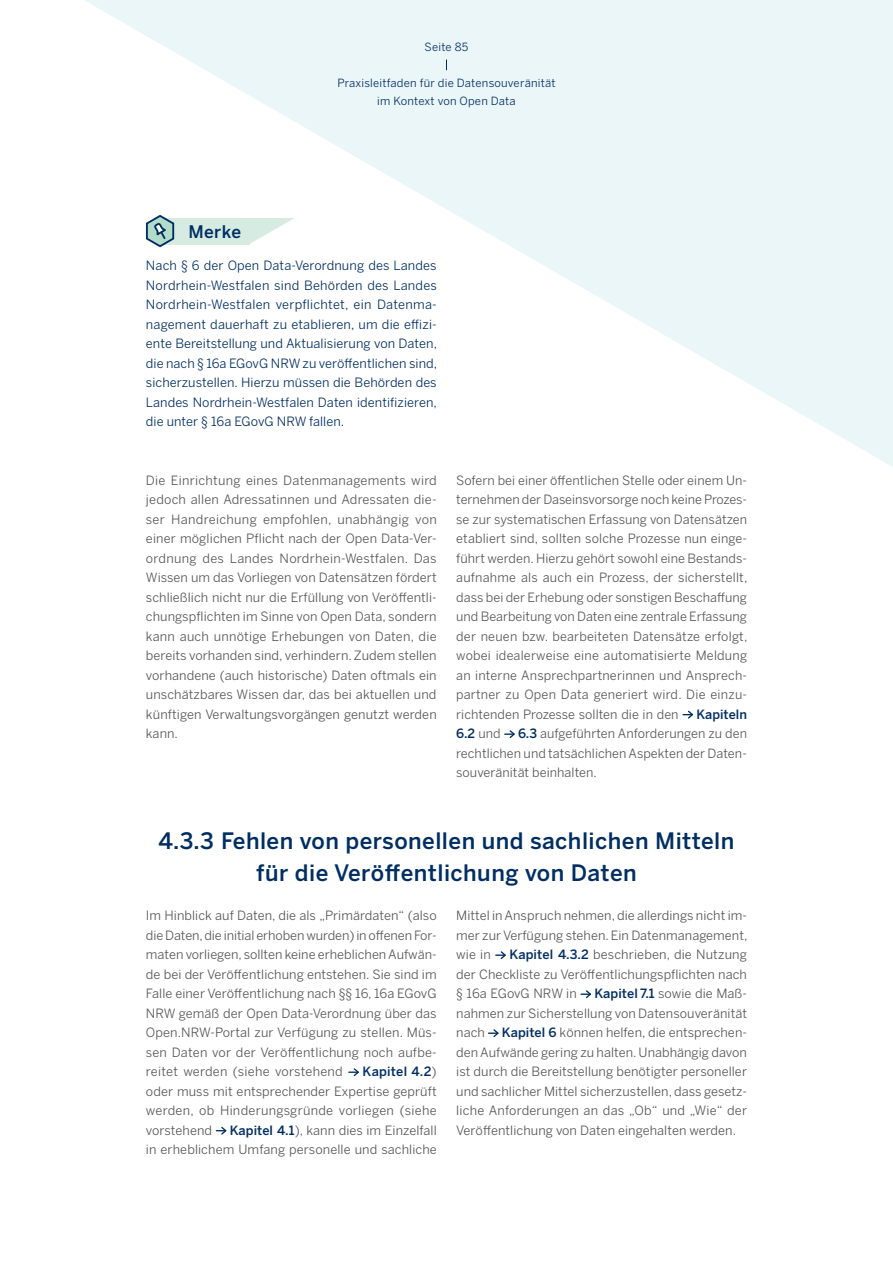
<style>
.page{position:relative;width:893px;height:1263px;background:#fff}
.page>*{position:absolute;margin:0;border:0;box-sizing:border-box;transform-origin:0 0}
._1_1_1_H3_15_21_IHV{font:500 22.5px/32.5px "Benton Sans";letter-spacing:.02em;color:#002e63;text-align:center}
.Merke_Hinweis_Headli{font:500 17.25px "Benton Sans";letter-spacing:.02em;color:#002e63}
.Copytext_8_5_13_s{font:12.75px/19.5px "Benton Sans";letter-spacing:.005em;color:#565656;text-align:justify}
.Copytext_8_5_13_b{font:12.75px/19.5px "Benton Sans";letter-spacing:.005em;color:#002e63;text-align:justify}
.Copytext_8_5_13_s-2{font:500 12.75px "Benton Sans";letter-spacing:.005em;color:#002e63}
.t1{font:11.25px/18px "Benton Sans";letter-spacing:.02em;color:#002e63;text-align:center}
.s1{font-weight:500;color:#002e63}
.s2{font-weight:400;color:#565656}
</style>
<div class="page">
<svg style="left:85px;top:0;width:808px;height:467px;fill:#ebf6f8"></svg>
<svg style="left:683px;top:710px;width:10px;height:9px"></svg>
<svg style="left:505px;top:730px;width:10px;height:8px"></svg>
<svg style="left:349px;top:1068px;width:10px;height:9px"></svg>
<svg style="left:216px;top:1126px;width:11px;height:9px"></svg>
<svg style="left:496px;top:951px;width:10px;height:8px"></svg>
<svg style="left:581px;top:990px;width:10px;height:9px"></svg>
<svg style="left:489px;top:1029px;width:10px;height:8px"></svg>
<p class="t1" style="left:425px;top:38px;width:45px">Seite 85</p>
<p class="t1" style="left:337px;top:74px;width:220px">Praxisleitfaden für die Datensouveränität im Kontext von Open Data</p>
<p class="Merke_Hinweis_Headli" style="left:188px;top:221px;width:54px">Merke</p>
<p class="Copytext_8_5_13_b" style="left:146px;top:255px;width:293px">Nach § 6 der Open Data-Verordnung des Landes Nordrhein-Westfalen sind Behörden des Landes Nordrhein-Westfalen verpflichtet, ein Datenma&shy;nagement dauerhaft zu etablieren, um die effizi&shy;ente Bereitstellung und Aktualisierung von Daten, die nach § 16a EGovG NRW zu veröffentlichen sind, sicherzustellen. Hierzu müssen die Behörden des Landes Nordrhein-Westfalen Daten identifizieren, die unter § 16a EGovG NRW fallen.</p>
<p class="Copytext_8_5_13_s" style="left:146px;top:470px;width:292px">Die Einrichtung eines Datenmanagements wird jedoch allen Adressatinnen und Adressaten die&shy;ser Handreichung empfohlen, unabhängig von einer möglichen Pflicht nach der Open Data-Ver&shy;ordnung des Landes Nordrhein-Westfalen. Das Wissen um das Vorliegen von Datensätzen fördert schließlich nicht nur die Erfüllung von Veröffentli&shy;chungspflichten im Sinne von Open Data, sondern kann auch unnötige Erhebungen von Daten, die bereits vorhanden sind, verhindern. Zudem stellen vorhandene (auch historische) Daten oftmals ein unschätzbares Wissen dar, das bei aktuellen und künftigen Verwaltungsvorgängen genutzt werden kann.</p>
<p class="Copytext_8_5_13_s" style="left:456px;top:470px;width:293px">Sofern bei einer öffentlichen Stelle oder einem Un&shy;ternehmen der Daseinsvorsorge noch keine Prozes&shy;se zur systematischen Erfassung von Datensätzen etabliert sind, sollten solche Prozesse nun einge&shy;führt werden. Hierzu gehört sowohl eine Bestands&shy;aufnahme als auch ein Prozess, der sicherstellt, dass bei der Erhebung oder sonstigen Beschaffung und Bearbeitung von Daten eine zentrale Erfassung der neuen bzw. bearbeiteten Datensätze erfolgt, wobei idealerweise eine automatisierte Meldung an interne Ansprechpartnerinnen und Ansprech&shy;partner zu Open Data generiert wird. Die einzu&shy;richtenden Prozesse sollten die in den</p>
<p class="Copytext_8_5_13_s-2" style="left:696px;top:706px;width:52px">Kapiteln</p>
<p class="Copytext_8_5_13_s" style="left:456px;top:723px;width:292px;text-indent:62px"><span class="s1">6.3</span> aufgeführten Anforderungen zu den rechtlichen und tatsächlichen Aspekten der Daten&shy;souveränität beinhalten.</p>
<p class="Copytext_8_5_13_s-2" style="left:456px;top:726px;width:46px">6.2 <span class="s2">und</span></p>
<h3 class="_1_1_1_H3_15_21_IHV" style="left:159px;top:824px;width:577px">4.3.3 Fehlen von personellen und sachlichen Mitteln für die Veröffentlichung von Daten</h3>
<p class="Copytext_8_5_13_s" style="left:146px;top:905px;width:292px">Im Hinblick auf Daten, die als „Primärdaten“ (also die Daten, die initial erhoben wurden) in offenen For&shy;maten vorliegen, sollten keine erheblichen Aufwän&shy;de bei der Veröffentlichung entstehen. Sie sind im Falle einer Veröffentlichung nach §§ 16, 16a EGovG NRW gemäß der Open Data-Verordnung über das Open.NRW-Portal zur Verfügung zu stellen. Müs&shy;sen Daten vor der Veröffentlichung noch aufbe&shy;reitet werden (siehe vorstehend</p>
<p class="Copytext_8_5_13_s" style="left:456px;top:905px;width:293px">Mittel in Anspruch nehmen, die allerdings nicht im&shy;mer zur Verfügung stehen. Ein Datenmanagement, wie in</p>
<p class="Copytext_8_5_13_s" style="left:456px;top:944px;width:292px;text-indent:53px"><span class="s1">Kapitel 4.3.2</span> beschrieben, die Nutzung der Checkliste zu Veröffentlichungspflichten nach § 16a EGovG NRW in</p>
<p class="Copytext_8_5_13_s" style="left:456px;top:983px;width:292px;text-indent:138px"><span class="s1">Kapitel 7.1</span> sowie die Maß&shy;nahmen zur Sicherstellung von Datensouveränität nach</p>
<p class="Copytext_8_5_13_s" style="left:456px;top:1022px;width:292px;text-indent:46px"><span class="s1">Kapitel 6</span> können helfen, die entsprechen&shy;den Aufwände gering zu halten. Unabhängig davon ist durch die Bereitstellung benötigter personeller und sachlicher Mittel sicherzustellen, dass gesetz&shy;liche Anforderungen an das „Ob“ und „Wie“ der Veröffentlichung von Daten eingehalten werden.</p>
<p class="Copytext_8_5_13_s" style="left:146px;top:1061px;width:292px;text-indent:217px"><span class="s1">Kapitel 4.2</span>) oder muss mit entsprechender Expertise geprüft werden, ob Hinderungsgründe vorliegen (siehe vorstehend</p>
<p class="Copytext_8_5_13_s" style="left:146px;top:1120px;width:292px;text-align:right"><span class="s1">Kapitel 4.1</span>), kann dies im Einzelfall<br>in erheblichem Umfang personelle und sachliche</p>
</div>
